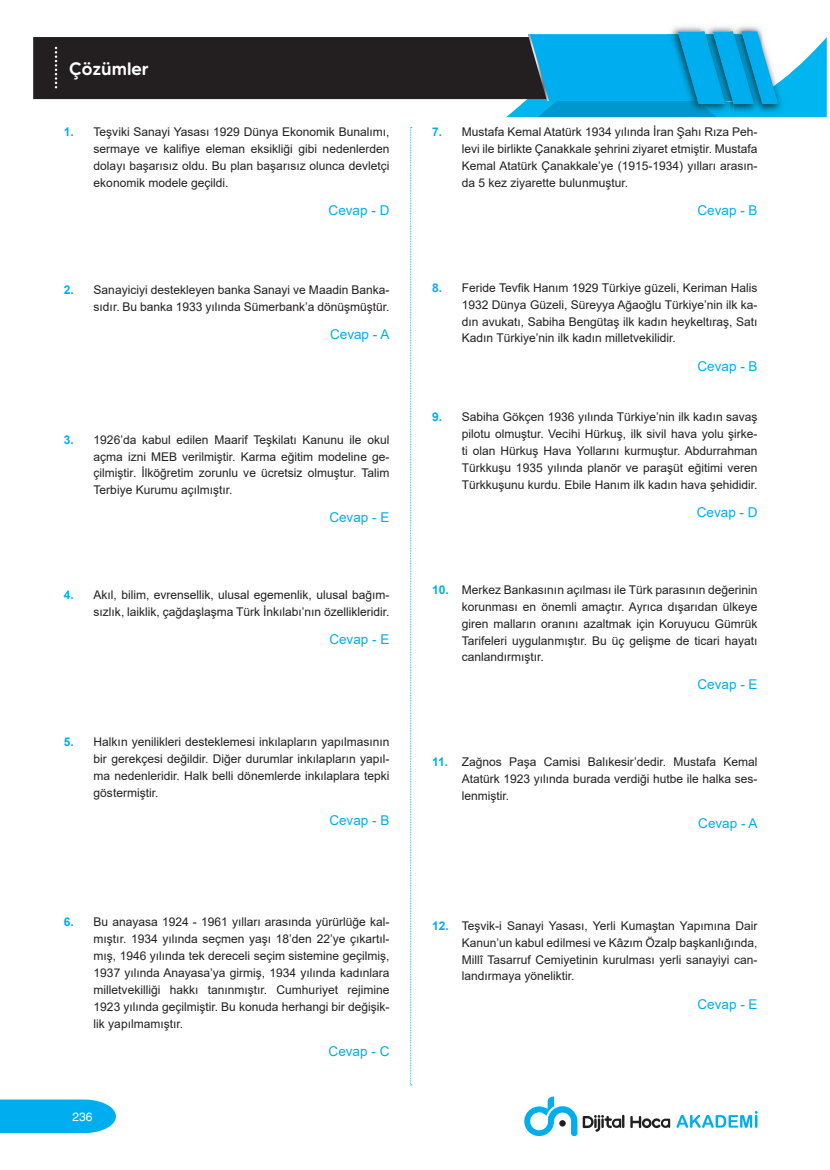
<style>
.page{position:relative;width:830px;height:1170px;background:#fff}
.page>*{position:absolute;margin:0;border:0;box-sizing:border-box;transform-origin:0 0}
.t1{font:500 18px "MADE Tommy Soft";color:#fff}
.CEVAP{font:13.5px "Arial";color:#00aeef}
.t2{font:12px/17px "Arial";color:#231f20;text-align:justify}
.t3{font:12px "yargi Helvetica";color:#fff}
.s1{font-weight:700;color:#00aeef}
</style>
<div class="page">
<svg style="left:0;top:1099px;width:116px;height:33px;background:#11b3f0"></svg>
<svg style="left:676px;top:1111px;width:81px;height:16px"></svg>
<svg style="left:630px;top:1116px;width:39px;height:12px"></svg>
<svg style="left:524px;top:1096px;width:100px;height:39px"></svg>
<svg style="left:410px;top:127px;width:1px;height:958px"></svg>
<div style="left:33px;top:37px;width:473px;height:62px;background:#231f20"></div>
<svg style="left:506px;top:26px;width:320px;height:91px;background:#2babda"></svg>
<svg style="left:55px;top:47px;width:2px;height:41px"></svg>
<h1 class="t1" style="left:69px;top:57px;width:81px">Çözümler</h1>
<p class="t2" style="left:94px;top:124px;width:297px;text-indent:-30px"><span class="s1">1.</span> Teşviki Sanayi Yasası 1929 Dünya Ekonomik Bunalımı, sermaye ve kalifiye eleman eksikliği gibi nedenlerden dolayı başarısız oldu. Bu plan başarısız olunca devletçi ekonomik modele geçildi.</p>
<p class="CEVAP" style="left:328px;top:201px;width:62px">Cevap - D</p>
<p class="t2" style="left:64px;top:281px;width:327px;text-align:right"><span class="s1">2.</span> Sanayiciyi destekleyen banka Sanayi ve Maadin Banka&shy;sıdır. Bu banka 1933 yılında Sümerbank’a dönüşmüştür.</p>
<p class="CEVAP" style="left:330px;top:325px;width:61px">Cevap - A</p>
<p class="t2" style="left:94px;top:431px;width:297px;text-indent:-30px"><span class="s1">3.</span> 1926’da kabul edilen Maarif Teşkilatı Kanunu ile okul açma izni MEB verilmiştir. Karma eğitim modeline ge&shy;çilmiştir. İlköğretim zorunlu ve ücretsiz olmuştur. Talim Terbiye Kurumu açılmıştır.</p>
<p class="CEVAP" style="left:329px;top:508px;width:62px">Cevap - E</p>
<p class="t2" style="left:64px;top:586px;width:327px;text-align:right"><span class="s1">4.</span> Akıl, bilim, evrensellik, ulusal egemenlik, ulusal bağım&shy;sızlık, laiklik, çağdaşlaşma Türk İnkılabı’nın özellikleridir.</p>
<p class="CEVAP" style="left:329px;top:629px;width:62px">Cevap - E</p>
<p class="t2" style="left:94px;top:732px;width:297px;text-indent:-30px"><span class="s1">5.</span> Halkın yenilikleri desteklemesi inkılapların yapılmasının bir gerekçesi değildir. Diğer durumlar inkılapların yapıl&shy;ma nedenleridir. Halk belli dönemlerde inkılaplara tepki göstermiştir.</p>
<p class="CEVAP" style="left:329px;top:810px;width:62px">Cevap - B</p>
<p class="t2" style="left:94px;top:913px;width:297px;text-indent:-30px"><span class="s1">6.</span> Bu anayasa 1924 - 1961 yılları arasında yürürlüğe kal&shy;mıştır. 1934 yılında seçmen yaşı 18’den 22’ye çıkartıl&shy;mış, 1946 yılında tek dereceli seçim sistemine geçilmiş, 1937 yılında Anayasa’ya girmiş, 1934 yılında kadınlara milletvekilliği hakkı tanınmıştır. Cumhuriyet rejimine 1923 yılında geçilmiştir. Bu konuda herhangi bir değişik&shy;lik yapılmamıştır.</p>
<p class="CEVAP" style="left:328px;top:1041px;width:62px">Cevap - C</p>
<p class="t3" style="left:72px;top:1109px;width:22px">236</p>
<p class="t2" style="left:461px;top:124px;width:297px;text-indent:-30px"><span class="s1">7.</span> Mustafa Kemal Atatürk 1934 yılında İran Şahı Rıza Peh&shy;levi ile birlikte Çanakkale şehrini ziyaret etmiştir. Mustafa Kemal Atatürk Çanakkale’ye (1915-1934) yılları arasın&shy;da 5 kez ziyarette bulunmuştur.</p>
<p class="CEVAP" style="left:697px;top:201px;width:62px">Cevap - B</p>
<p class="t2" style="left:461px;top:279px;width:297px;text-indent:-30px"><span class="s1">8.</span> Feride Tevfik Hanım 1929 Türkiye güzeli, Keriman Halis 1932 Dünya Güzeli, Süreyya Ağaoğlu Türkiye’nin ilk ka&shy;dın avukatı, Sabiha Bengütaş ilk kadın heykeltıraş, Satı Kadın Türkiye’nin ilk kadın milletvekilidir.</p>
<p class="CEVAP" style="left:697px;top:356px;width:62px">Cevap - B</p>
<p class="t2" style="left:461px;top:408px;width:297px;text-indent:-30px"><span class="s1">9.</span> Sabiha Gökçen 1936 yılında Türkiye’nin ilk kadın savaş pilotu olmuştur. Vecihi Hürkuş, ilk sivil hava yolu şirke&shy;ti olan Hürkuş Hava Yollarını kurmuştur. Abdurrahman Türkkuşu 1935 yılında planör ve paraşüt eğitimi veren Türkkuşunu kurdu. Ebile Hanım ilk kadın hava şehididir.</p>
<p class="CEVAP" style="left:696px;top:503px;width:62px">Cevap - D</p>
<p class="t2" style="left:461px;top:581px;width:297px;text-indent:-30px"><span class="s1">10.</span> Merkez Bankasının açılması ile Türk parasının değerinin korunması en önemli amaçtır. Ayrıca dışarıdan ülkeye giren malların oranını azaltmak için Koruyucu Gümrük Tarifeleri uygulanmıştır. Bu üç gelişme de ticari hayatı canlandırmıştır.</p>
<p class="CEVAP" style="left:697px;top:675px;width:62px">Cevap - E</p>
<p class="t2" style="left:461px;top:753px;width:297px;text-indent:-30px"><span class="s1">11.</span> Zağnos Paşa Camisi Balıkesir’dedir. Mustafa Kemal Atatürk 1923 yılında burada verdiği hutbe ile halka ses&shy;lenmiştir.</p>
<p class="CEVAP" style="left:698px;top:813px;width:61px">Cevap - A</p>
<p class="t2" style="left:461px;top:916px;width:297px;text-indent:-30px"><span class="s1">12.</span> Teşvik-i Sanayi Yasası, Yerli Kumaştan Yapımına Dair Kanun’un kabul edilmesi ve Kâzım Özalp başkanlığında, Millî Tasarruf Cemiyetinin kurulması yerli sanayiyi can&shy;landırmaya yöneliktir.</p>
<p class="CEVAP" style="left:697px;top:994px;width:62px">Cevap - E</p>
</div>
